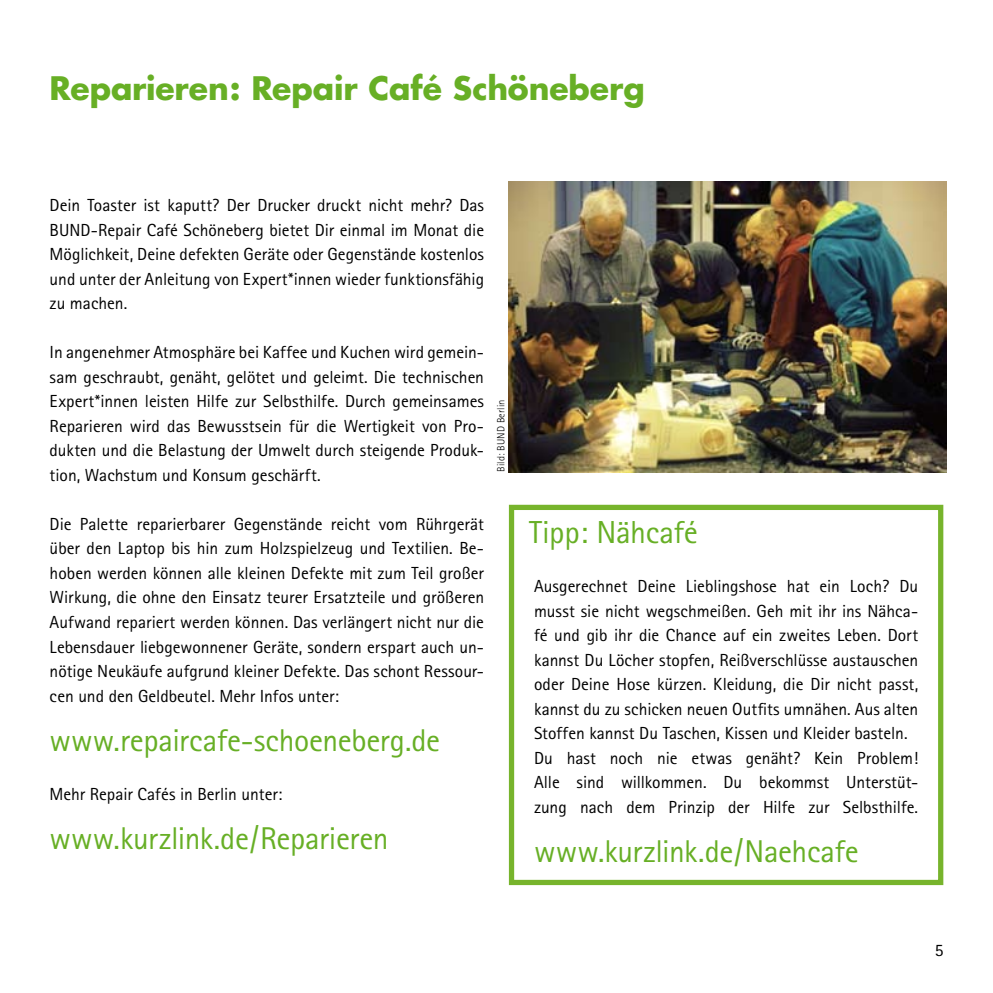
<style>
.page{position:relative;width:993px;height:993px;background:#fff}
.page>*{position:absolute;margin:0;border:0;box-sizing:border-box;transform-origin:0 0}
.t1{font:31.85px "Rotis Sans Serif";letter-spacing:-.01em;color:#67af25}
.t2{font:31.5px "Rotis Sans Serif";letter-spacing:-.01em;color:#67af25}
.t3{font:700 31.5px "Futura";letter-spacing:-.005em;color:#67af25}
.t4{font:17.5px/24.5px "Rotis Sans Serif";color:#000;text-align:justify}
.t5{font:300 10.5px "Rotis Sans Serif";letter-spacing:.015em;color:#000}
</style>
<div class="page">
<div style="left:508px;top:504px;width:435px;height:380px;border:5px solid #77b42c"></div>
<img style="left:508px;top:181px;width:437px;height:291px">
<h2 class="t3" style="left:50px;top:67px;width:596px">Reparieren: Repair Café Schöneberg</h2>
<p class="t4" style="left:50px;top:193px;width:436px">Dein Toaster ist kaputt? Der Drucker druckt nicht mehr? Das BUND-Repair Café Schöneberg bietet Dir einmal im Monat die Möglichkeit, Deine defekten Geräte oder Gegenstände kostenlos und unter der Anleitung von Expert*innen wieder funktionsfähig zu machen.</p>
<p class="t4" style="left:50px;top:340px;width:436px">In angenehmer Atmosphäre bei Kaffee und Kuchen wird gemein&shy;sam geschraubt, genäht, gelötet und geleimt. Die technischen Expert*innen leisten Hilfe zur Selbsthilfe. Durch gemeinsames Reparieren wird das Bewusstsein für die Wertigkeit von Pro&shy;dukten und die Belastung der Umwelt durch steigende Produk&shy;tion, Wachstum und Konsum geschärft.</p>
<p class="t4" style="left:50px;top:511px;width:436px">Die Palette reparierbarer Gegenstände reicht vom Rührgerät über den Laptop bis hin zum Holzspielzeug und Textilien. Be&shy;hoben werden können alle kleinen Defekte mit zum Teil großer Wirkung, die ohne den Einsatz teurer Ersatzteile und größeren Aufwand repariert werden können. Das verlängert nicht nur die Lebensdauer liebgewonnener Geräte, sondern erspart auch un&shy;nötige Neukäufe aufgrund kleiner Defekte. Das schont Ressour&shy;cen und den Geldbeutel. Mehr Infos unter:</p>
<h2 class="t2" style="left:50px;top:721px;width:392px">www.repaircafe-schoeneberg.de</h2>
<p class="t4" style="left:50px;top:781px;width:234px">Mehr Repair Cafés in Berlin unter:</p>
<h2 class="t2" style="left:50px;top:819px;width:340px">www.kurzlink.de/Reparieren</h2>
<p class="t5" style="left:494px;top:471px;width:74px;rotate:-90deg">Bild: BUND Berlin</p>
<h1 class="t1" style="left:529px;top:513px;width:170px">Tipp: Nähcafé</h1>
<p class="t4" style="left:534px;top:573px;width:386px;text-align:left">Ausgerechnet Deine Lieblingshose hat ein Loch? Du musst sie nicht wegschmeißen. Geh mit ihr ins Nähca&shy;fé und gib ihr die Chance auf ein zweites Leben. Dort kannst Du Löcher stopfen, Reißverschlüsse austauschen oder Deine Hose kürzen. Kleidung, die Dir nicht passt, kannst du zu schicken neuen Outfits umnähen. Aus alten Stoffen kannst Du Taschen, Kissen und Kleider basteln.<br>Du hast noch nie etwas genäht? Kein Problem!<br>Alle sind willkommen. Du bekommst Unterstüt&shy;zung nach dem Prinzip der Hilfe zur Selbsthilfe.</p>
<h2 class="t2" style="left:534px;top:832px;width:326px">www.kurzlink.de/Naehcafe</h2>
</div>
